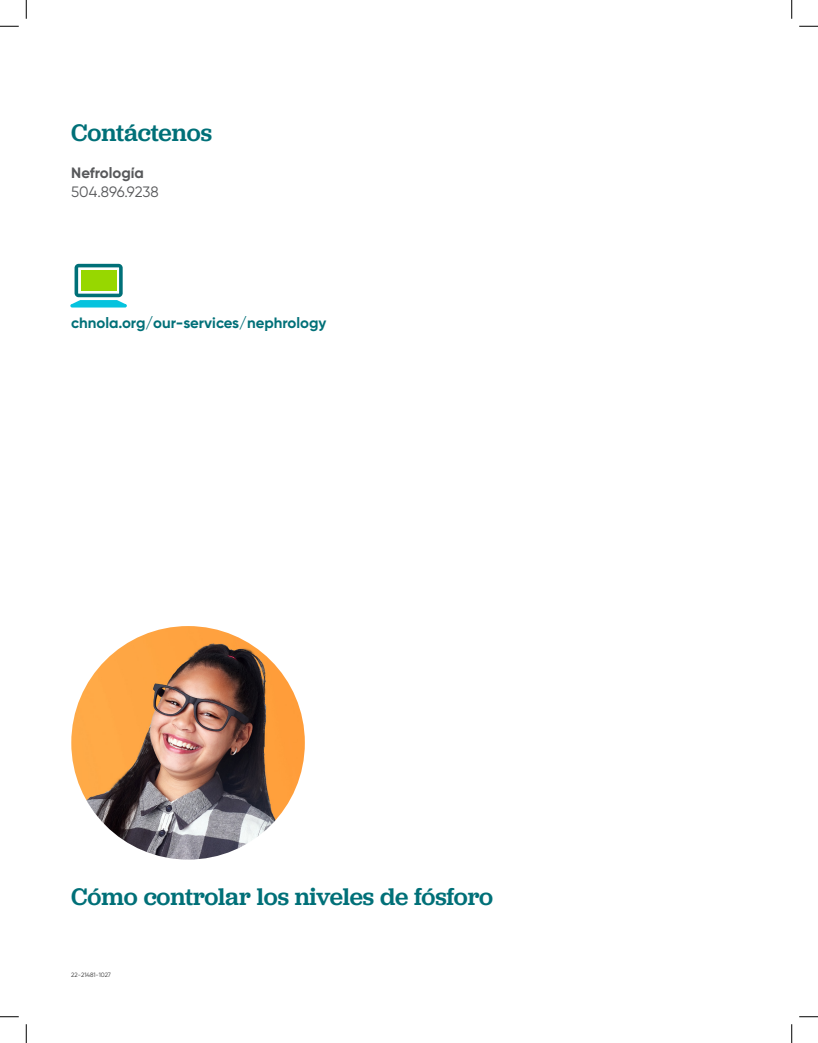
<style>
.page{position:relative;width:818px;height:1043px;background:#fff}
.page>*{position:absolute;margin:0;border:0;box-sizing:border-box;transform-origin:0 0}
._20_24_headline_-_me{font:500 25px "Jubilat";letter-spacing:-.01em;color:#007078}
._42_48_headline_-_me{font:500 25px "Jubilat";letter-spacing:-.005em;color:#007078}
._42_48_headline_-_me-2{font:700 15px "Gilroy";color:#007078}
._42_48_headline_-_me-3{font:15px "Gilroy";color:#57585a}
._42_48_headline_-_me-4{font:700 15px "Gilroy";color:#57585a}
._15_18_copy_-_regula{font:6.25px "Gilroy";color:#333}
</style>
<div class="page">
<svg style="left:75px;top:264px;width:48px;height:33px"></svg>
<hr style="left:70px;top:304px;width:57px;height:3px;background:#05c3de;border-radius:2px">
<div style="left:81px;top:270px;width:35px;height:21px;background:#97d700"></div>
<img style="left:71px;top:626px;width:234px;height:233px;border-radius:117px">
<svg style="left:0;top:25px;width:19px;height:2px"></svg>
<svg style="left:799px;top:25px;width:19px;height:2px"></svg>
<svg style="left:0;top:1016px;width:19px;height:1px"></svg>
<svg style="left:799px;top:1016px;width:19px;height:1px"></svg>
<svg style="left:25px;top:0;width:2px;height:19px"></svg>
<svg style="left:25px;top:1024px;width:2px;height:18px"></svg>
<svg style="left:791px;top:0;width:1px;height:19px"></svg>
<svg style="left:791px;top:1024px;width:1px;height:18px"></svg>
<p class="_42_48_headline_-_me" style="left:71px;top:116px;width:142px">Contáctenos</p>
<p class="_42_48_headline_-_me-4" style="left:71px;top:164px;width:74px">Nefrología</p>
<p class="_42_48_headline_-_me-3" style="left:71px;top:183px;width:89px">504.896.9238</p>
<p class="_42_48_headline_-_me-2" style="left:71px;top:314px;width:256px">chnola.org/our-services/nephrology</p>
<p class="_20_24_headline_-_me" style="left:71px;top:880px;width:423px">Cómo controlar los niveles de fósforo</p>
<p class="_15_18_copy_-_regula" style="left:71px;top:970px;width:41px">22-21481-1027</p>
</div>
